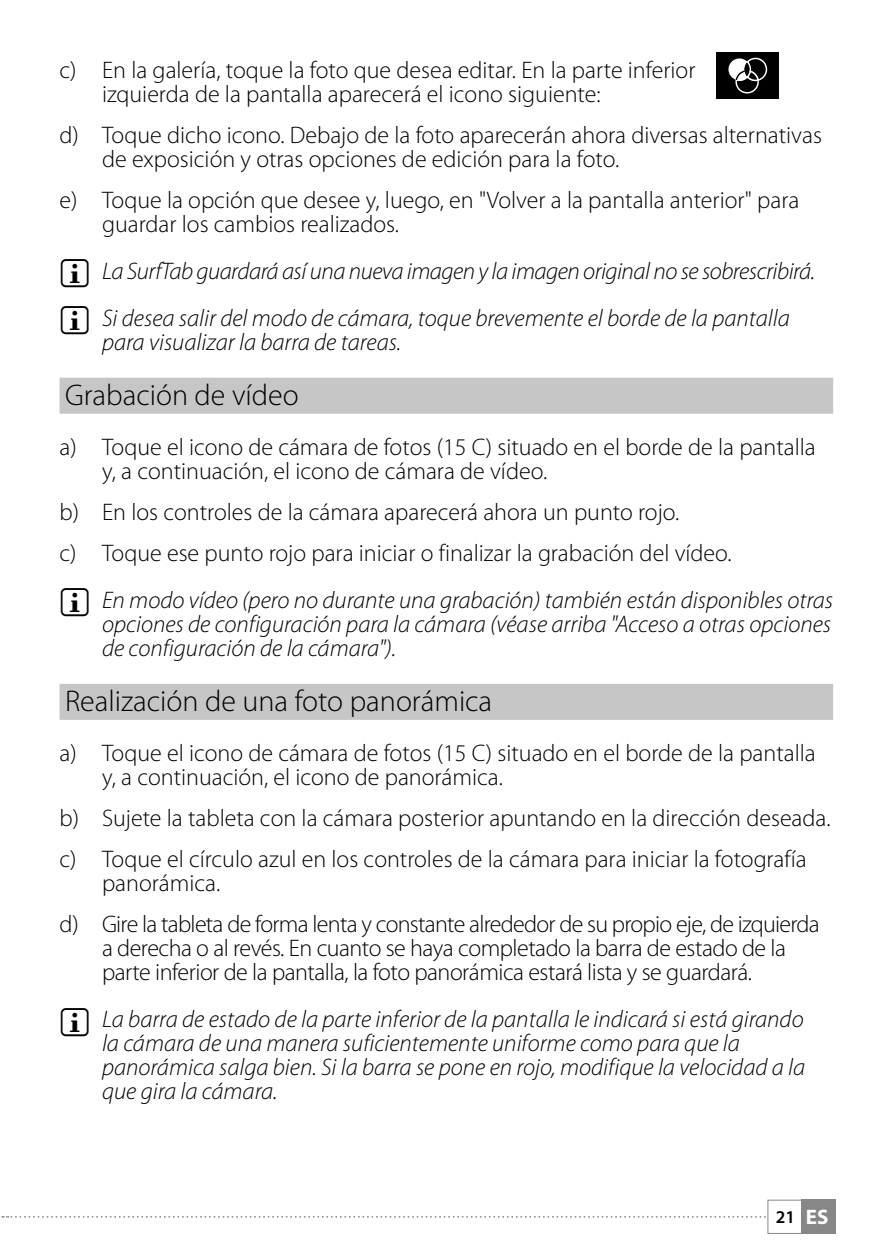
<style>
.page{position:relative;width:893px;height:1259px;background:#fff}
.page>*{position:absolute;margin:0;border:0;box-sizing:border-box;transform-origin:0 0}
.t1{font:300 30px "Myriad Pro";color:#000}
.t2{font:300 24px/24px "Myriad Pro";color:#000}
.t3{font:italic 300 24px/24px "Myriad Pro";color:#000;text-align:justify}
.t4{font:italic 300 24px/47.1px "Myriad Pro";letter-spacing:-.02em;color:#000}
.t5{font:300 24px/24px "Myriad Pro";letter-spacing:-.02em;color:#000}
.t6{font:300 24px/41.1px "Myriad Pro";letter-spacing:-.03em;color:#000}
.t7{font:600 18px "Myriad Pro";color:#000}
.s1{font-weight:700;font-size:21px;color:#fff}
</style>
<div class="page">
<div style="left:801px;top:1200px;width:35px;height:34px;background:#878787"></div>
<div style="left:767px;top:1199px;width:69px;height:34px;border:1px solid #878787"></div>
<svg style="left:1px;top:1216px;width:765px;height:1px"></svg>
<div style="left:60px;top:378px;width:773px;height:36px;background:#c6c6c6"></div>
<div style="left:60px;top:684px;width:773px;height:36px;background:#c6c6c6"></div>
<div style="left:716px;top:53px;width:63px;height:46px;background:#000"></div>
<svg style="left:728px;top:57px;width:40px;height:37px"></svg>
<p class="t2" style="left:102px;top:58px;width:595px;text-indent:-43px">c) En la galería, toque la foto que desea editar. En la parte inferior izquierda de la pantalla aparecerá el icono siguiente:</p>
<p class="t2" style="left:102px;top:123px;width:721px;text-indent:-43px">d) Toque dicho icono. Debajo de la foto aparecerán ahora diversas alternativas de exposición y otras opciones de edición para la foto.</p>
<p class="t2" style="left:102px;top:188px;width:699px;text-indent:-43px">e) Toque la opción que desee y, luego, en "Volver a la pantalla anterior" para guardar los cambios realizados.</p>
<p class="t4" style="left:102px;top:248px;width:714px">La SurfTab guardará así una nueva imagen y la imagen original no se sobrescribirá.<br>Si desea salir del modo de cámara, toque brevemente el borde de la pantalla</p>
<p class="t3" style="left:102px;top:330px;width:301px">para visualizar la barra de tareas.</p>
<p class="t1" style="left:65px;top:379px;width:235px">Grabación de vídeo</p>
<p class="t2" style="left:102px;top:435px;width:715px;text-indent:-43px">a) Toque el icono de cámara de fotos (15 C) situado en el borde de la pantalla y, a continuación, el icono de cámara de vídeo.</p>
<p class="t2" style="left:60px;top:491px;width:674px;line-height:41.1px">b) En los controles de la cámara aparecerá ahora un punto rojo.<br>c) Toque ese punto rojo para iniciar o finalizar la grabación del vídeo.</p>
<p class="t3" style="left:102px;top:588px;width:733px">En modo vídeo (pero no durante una grabación) también están disponibles otras opciones de configuración para la cámara (véase arriba "Acceso a otras opciones de configuración de la cámara").</p>
<p class="t1" style="left:65px;top:685px;width:429px">Realización de una foto panorámica</p>
<p class="t2" style="left:102px;top:741px;width:715px;text-indent:-43px">a) Toque el icono de cámara de fotos (15 C) situado en el borde de la pantalla y, a continuación, el icono de panorámica.</p>
<p class="t2" style="left:60px;top:798px;width:773px;line-height:41.1px">b) Sujete la tableta con la cámara posterior apuntando en la dirección deseada. c) Toque el círculo azul en los controles de la cámara para iniciar la fotografía</p>
<p class="t6" style="left:60px;top:863px;width:762px;text-indent:43px">panorámica.<br>d) Gire la tableta de forma lenta y constante alrededor de su propio eje, de izquierda</p>
<p class="t5" style="left:102px;top:936px;width:685px">a derecha o al revés. En cuanto se haya completado la barra de estado de la parte inferior de la pantalla, la foto panorámica estará lista y se guardará.</p>
<p class="t3" style="left:102px;top:1007px;width:705px;text-align:left">La barra de estado de la parte inferior de la pantalla le indicará si está girando la cámara de una manera suficientemente uniforme como para que la panorámica salga bien. Si la barra se pone en rojo, modifique la velocidad a la que gira la cámara.</p>
<p class="t7" style="left:776px;top:1205px;width:54px">21 <span class="s1">ES</span></p>
</div>
